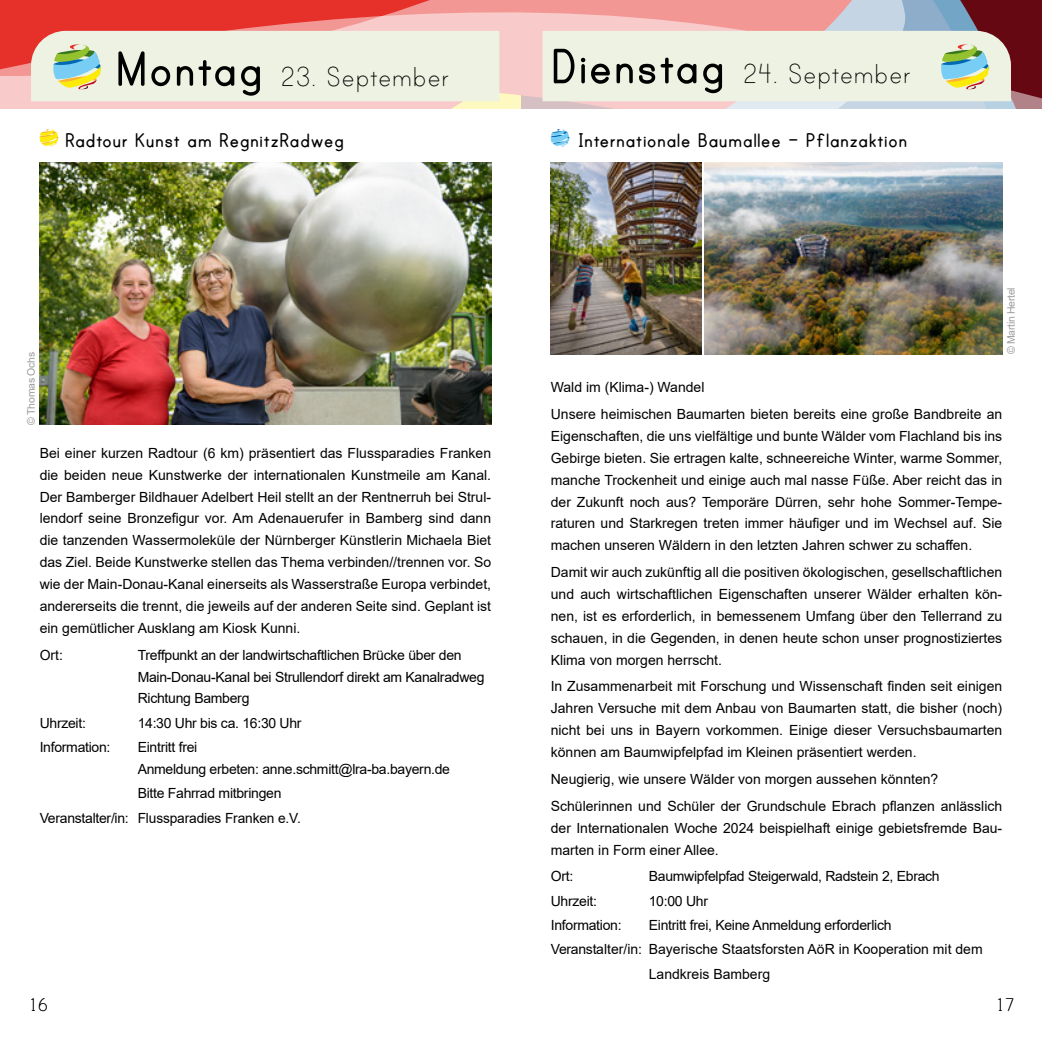
<style>
.page{position:relative;width:1042px;height:1042px;background:#fff}
.page>*{position:absolute;margin:0;border:0;box-sizing:border-box;transform-origin:0 0}
.t1{font:31.5px "Print Clearly";color:#000}
.t2{font:700 22.75px "Print";color:#000}
.t3{font:21px "Print Clearly";color:#000}
.t4{font:14px/21.9px "Arial";color:#000;text-align:justify}
.t5{font:14px/21.9px "Arial";letter-spacing:-.02em;color:#000}
.t6{font:10.5px "Arial";letter-spacing:-.025em;color:#9c9d9d}
.s1{font-family:"Print";font-weight:700;font-size:56px}
</style>
<div class="page">
<svg style="left:907px;top:11px;width:135px;height:97px;background:#7d4f5e"></svg>
<svg style="left:0;top:0;width:907px;height:108px;background:#ec908e"></svg>
<div style="left:31px;top:31px;width:468px;height:70px;background:#eef2e2"></div>
<div style="left:542px;top:31px;width:469px;height:70px;background:#eef2e2"></div>
<svg style="left:39px;top:129px;width:20px;height:18px"></svg>
<svg style="left:550px;top:129px;width:20px;height:18px"></svg>
<img style="left:40px;top:163px;width:451px;height:262px">
<img style="left:551px;top:163px;width:150px;height:191px">
<img style="left:704px;top:163px;width:298px;height:191px">
<h1 class="t1" style="left:115px;top:61px;width:337px"><span class="s1">Montag</span> 23. September</h1>
<h1 class="t1" style="left:551px;top:58px;width:363px"><span class="s1">Dienstag</span> 24. September</h1>
<h2 class="t2" style="left:65px;top:129px;width:281px">Radtour Kunst am RegnitzRadweg</h2>
<h2 class="t2" style="left:578px;top:129px;width:331px">Internationale Baumallee – Pflanzaktion</h2>
<p class="t6" style="left:24px;top:425px;width:74px;rotate:-90deg">© Thomas Ochs</p>
<p class="t4" style="left:40px;top:442px;width:453px">Bei einer kurzen Radtour (6 km) präsentiert das Flussparadies Franken die beiden neue Kunstwerke der internationalen Kunstmeile am Kanal.<br>Der Bamberger Bildhauer Adelbert Heil stellt an der Rentnerruh bei Strul&shy;lendorf seine Bronzefigur vor. Am Adenauerufer in Bamberg sind dann die tanzenden Wassermoleküle der Nürnberger Künstlerin Michaela Biet das Ziel. Beide Kunstwerke stellen das Thema verbinden//trennen vor. So wie der Main-Donau-Kanal einerseits als Wasserstraße Europa verbindet, andererseits die trennt, die jeweils auf der anderen Seite sind. Geplant ist ein gemütlicher Ausklang am Kiosk Kunni.</p>
<p class="t4" style="left:40px;top:644px;width:25px">Ort:</p>
<p class="t5" style="left:138px;top:644px;width:348px">Treffpunkt an der landwirtschaftlichen Brücke über den<br>Main-Donau-Kanal bei Strullendorf direkt am Kanalradweg<br>Richtung Bamberg</p>
<p class="t5" style="left:40px;top:712px;width:48px">Uhrzeit:</p>
<p class="t5" style="left:138px;top:712px;width:165px">14:30 Uhr bis ca. 16:30 Uhr</p>
<p class="t5" style="left:40px;top:736px;width:72px">Information:</p>
<p class="t5" style="left:138px;top:736px;width:314px">Eintritt frei<br>Anmeldung erbeten: anne.schmitt@lra-ba.bayern.de</p>
<p class="t5" style="left:40px;top:781px;width:263px;line-height:24.5px;text-indent:98px">Bitte Fahrrad mitbringen<br>Veranstalter/in: Flussparadies Franken e.V.</p>
<p class="t6" style="left:1004px;top:354px;width:69px;rotate:-90deg">© Martin Hertel</p>
<p class="t4" style="left:551px;top:374px;width:453px;line-height:26.8px">Wald im (Klima-) Wandel<br>Unsere heimischen Baumarten bieten bereits eine große Bandbreite an</p>
<p class="t4" style="left:551px;top:425px;width:453px">Eigenschaften, die uns vielfältige und bunte Wälder vom Flachland bis ins Gebirge bieten. Sie ertragen kalte, schneereiche Winter, warme Sommer, manche Trockenheit und einige auch mal nasse Füße. Aber reicht das in der Zukunft noch aus? Temporäre Dürren, sehr hohe Sommer-Tempe&shy;raturen und Starkregen treten immer häufiger und im Wechsel auf. Sie machen unseren Wäldern in den letzten Jahren schwer zu schaffen.</p>
<p class="t4" style="left:551px;top:561px;width:453px">Damit wir auch zukünftig all die positiven ökologischen, gesellschaftlichen und auch wirtschaftlichen Eigenschaften unserer Wälder erhalten kön&shy;nen, ist es erforderlich, in bemessenem Umfang über den Tellerrand zu schauen, in die Gegenden, in denen heute schon unser prognostiziertes Klima von morgen herrscht.</p>
<p class="t4" style="left:551px;top:675px;width:453px">In Zusammenarbeit mit Forschung und Wissenschaft finden seit einigen Jahren Versuche mit dem Anbau von Baumarten statt, die bisher (noch) nicht bei uns in Bayern vorkommen. Einige dieser Versuchsbaumarten können am Baumwipfelpfad im Kleinen präsentiert werden.</p>
<p class="t4" style="left:551px;top:765px;width:453px;line-height:26.8px">Neugierig, wie unsere Wälder von morgen aussehen könnten?<br>Schülerinnen und Schüler der Grundschule Ebrach pflanzen anlässlich</p>
<p class="t4" style="left:551px;top:816px;width:453px">der Internationalen Woche 2024 beispielhaft einige gebietsfremde Bau&shy;marten in Form einer Allee.</p>
<p class="t4" style="left:551px;top:865px;width:24px">Ort:</p>
<p class="t5" style="left:649px;top:865px;width:292px">Baumwipfelpfad Steigerwald, Radstein 2, Ebrach</p>
<p class="t5" style="left:551px;top:890px;width:48px">Uhrzeit:</p>
<p class="t4" style="left:649px;top:890px;width:61px">10:00 Uhr</p>
<p class="t5" style="left:551px;top:914px;width:72px">Information:</p>
<p class="t5" style="left:649px;top:914px;width:244px">Eintritt frei, Keine Anmeldung erforderlich</p>
<p class="t4" style="left:551px;top:938px;width:433px">Veranstalter/in: Bayerische Staatsforsten AöR in Kooperation mit dem</p>
<p class="t4" style="left:649px;top:963px;width:123px">Landkreis Bamberg</p>
<h3 class="t3" style="left:29px;top:994px;width:21px">16</h3>
<h3 class="t3" style="left:996px;top:994px;width:20px">17</h3>
</div>
